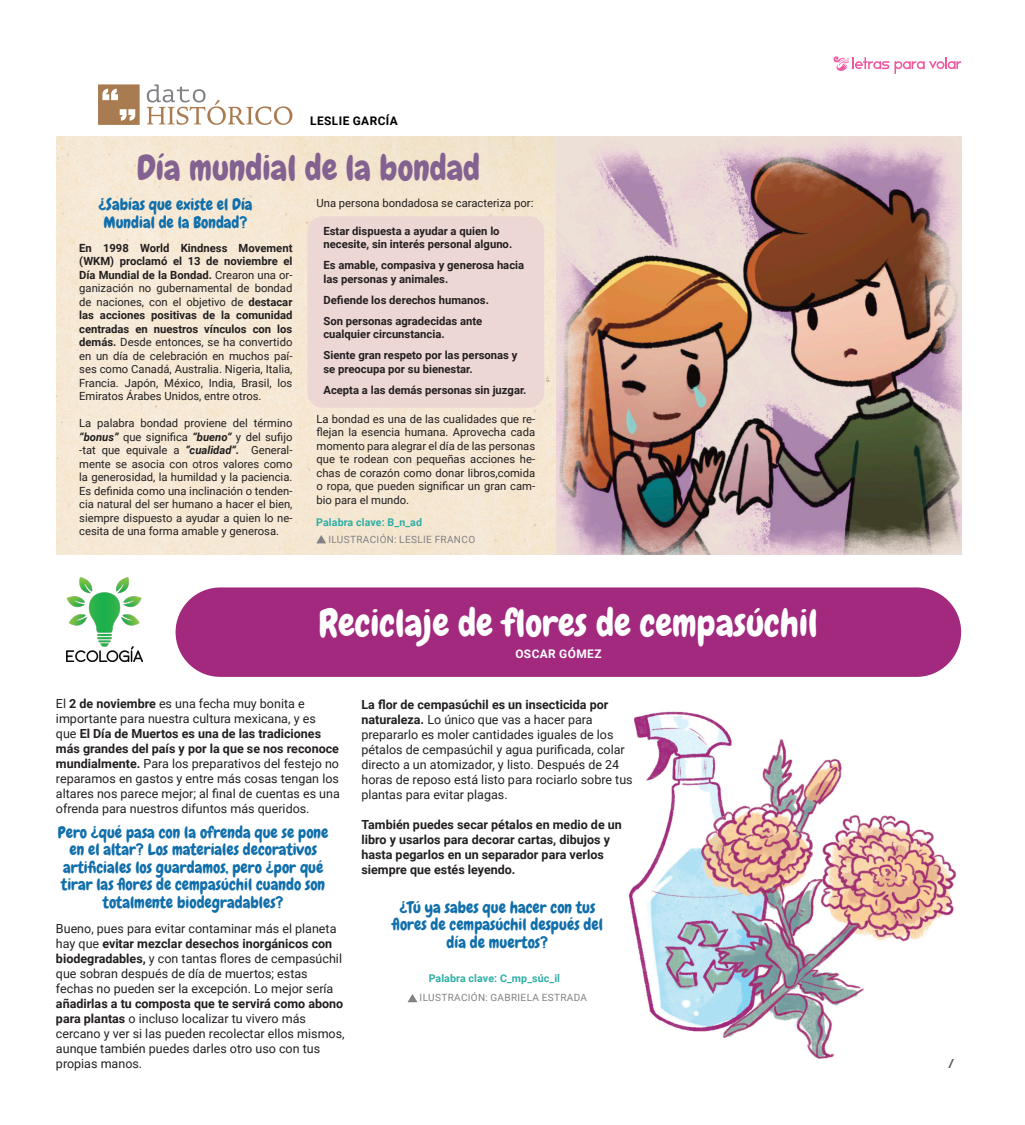
<style>
.page{position:relative;width:1025px;height:1125px;background:#fff}
.page>*{position:absolute;margin:0;border:0;box-sizing:border-box;transform-origin:0 0}
.Títulos{font:37.5px "Chewy";color:#fff}
.Títulos-2{font:35px "Chewy";color:#836191}
.t1{font:17.5px "Roboto";color:#57585a}
.Básico-SS{font:16.25px/17.5px "Chewy";color:#116fab;text-align:center}
.Básico-SS-2{font:12.5px/15px "Roboto";color:#231f20}
.Básico-SS-3{font:700 12.5px/15px "Roboto";color:#231f20}
.AUTOR{font:700 11.88px "Roboto";letter-spacing:.035em;color:#000001}
.AUTOR-2{font:700 11.88px "Roboto";letter-spacing:.035em;color:#fff}
.Básico_-_Copia{font:11.25px/13.5px "Roboto";color:#231f20;text-align:justify}
.Básico_-_Copia-2{font:700 11.25px/13.8px "Roboto";color:#231f20}
.Palab-CLAV{font:700 10.62px "Roboto";letter-spacing:.01em;color:#2daea5}
.CREDITO{font:10px "Roboto";letter-spacing:.035em;color:#808285}
.s1{font-weight:700}
.s2{font-weight:700;font-style:italic}
</style>
<div class="page">
<img style="left:57px;top:137px;width:499px;height:418px">
<div style="left:175px;top:587px;width:785px;height:90px;background:#a2297e;border-radius:45px"></div>
<svg style="left:833px;top:56px;width:55px;height:15px"></svg>
<svg style="left:894px;top:57px;width:66px;height:17px"></svg>
<svg style="left:147px;top:84px;width:145px;height:41px"></svg>
<svg style="left:98px;top:84px;width:42px;height:41px;background:#b7916d"></svg>
<img style="left:628px;top:711px;width:329px;height:347px">
<img style="left:66px;top:577px;width:77px;height:85px">
<svg style="left:316px;top:535px;width:10px;height:8px"></svg>
<svg style="left:407px;top:994px;width:10px;height:8px"></svg>
<img style="left:556px;top:137px;width:404px;height:418px">
<div style="left:307px;top:216px;width:237px;height:192px;background:#ecd7d4;border-radius:15px"></div>
<p class="AUTOR" style="left:310px;top:112px;width:89px">LESLIE GARCÍA</p>
<p class="Títulos-2" style="left:137px;top:145px;width:345px">Día mundial de la bondad</p>
<p class="Básico-SS" style="left:98px;top:196px;width:156px">¿Sabías que existe el Día<br>Mundial de la Bondad?</p>
<p class="Básico_-_Copia" style="left:316px;top:196px;width:218px">Una persona bondadosa se caracteriza por:</p>
<p class="Básico_-_Copia-2" style="left:323px;top:223px;width:190px">Estar dispuesta a ayudar a quien lo necesite, sin interés personal alguno.</p>
<p class="Básico_-_Copia-2" style="left:323px;top:258px;width:202px">Es amable, compasiva y generosa hacia las personas y animales.</p>
<p class="Básico_-_Copia-2" style="left:323px;top:292px;width:167px">Defiende los derechos humanos.</p>
<p class="Básico_-_Copia-2" style="left:323px;top:313px;width:160px">Son personas agradecidas ante cualquier circunstancia.</p>
<p class="Básico_-_Copia-2" style="left:323px;top:348px;width:195px">Siente gran respeto por las personas y se preocupa por su bienestar.</p>
<p class="Básico_-_Copia-2" style="left:323px;top:382px;width:204px">Acepta a las demás personas sin juzgar.</p>
<p class="Básico_-_Copia" style="left:79px;top:241px;width:215px"><span class="s1">En 1998 World Kindness Movement (WKM) proclamó el 13 de noviembre el Día Mundial de la Bondad.</span> Crearon una or&shy;ganización no gubernamental de bondad de naciones, con el objetivo de <span class="s1">destacar las acciones positivas de la comunidad centradas en nuestros vínculos con los demás.</span> Desde entonces, se ha convertido en un día de celebración en muchos paí&shy;ses como Canadá, Australia. Nigeria, Italia, Francia. Japón, México, India, Brasil, los Emiratos Árabes Unidos, entre otros.</p>
<p class="Básico_-_Copia" style="left:79px;top:416px;width:215px">La palabra bondad proviene del término <span class="s2">“bonus”</span> que significa <span class="s2">“bueno”</span> y del sufijo -tat que equivale a <span class="s2">“cualidad”.</span> General&shy;mente se asocia con otros valores como la generosidad, la humildad y la paciencia.<br>Es definida como una inclinación o tenden&shy;cia natural del ser humano a hacer el bien, siempre dispuesto a ayudar a quien lo ne&shy;cesita de una forma amable y generosa.</p>
<p class="Básico_-_Copia" style="left:316px;top:412px;width:220px">La bondad es una de las cualidades que re&shy;flejan la esencia humana. Aprovecha cada momento para alegrar el día de las personas que te rodean con pequeñas acciones he&shy;chas de corazón como donar libros,comida o ropa, que pueden significar un gran cam&shy;bio para el mundo.</p>
<p class="Palab-CLAV" style="left:316px;top:515px;width:107px">Palabra clave: B_n_ad</p>
<p class="CREDITO" style="left:328px;top:532px;width:148px">ILUSTRACIÓN: LESLIE FRANCO</p>
<p class="Títulos" style="left:319px;top:599px;width:500px">Reciclaje de flores de cempasúchil</p>
<p class="AUTOR-2" style="left:515px;top:645px;width:88px">OSCAR GÓMEZ</p>
<p class="Básico-SS-2" style="left:56px;top:695px;width:285px">El <span class="s1">2 de noviembre</span> es una fecha muy bonita e importante para nuestra cultura mexicana, y es<br>que <span class="s1">El Día de Muertos es una de las tradiciones más grandes del país y por la que se nos reconoce mundialmente.</span> Para los preparativos del festejo no reparamos en gastos y entre más cosas tengan los altares nos parece mejor; al final de cuentas es una ofrenda para nuestros difuntos más queridos.</p>
<p class="Básico-SS" style="left:58px;top:824px;width:272px">Pero ¿qué pasa con la ofrenda que se pone en el altar? Los materiales decorativos artificiales los guardamos, pero ¿por qué tirar las flores de cempasúchil cuando son totalmente biodegradables?</p>
<p class="Básico-SS-2" style="left:56px;top:920px;width:290px">Bueno, pues para evitar contaminar más el planeta hay que <span class="s1">evitar mezclar desechos inorgánicos con biodegradables,</span> y con tantas flores de cempasúchil que sobran después de día de muertos; estas fechas no pueden ser la excepción. Lo mejor sería <span class="s1">añadirlas a tu composta que te servirá como abono para plantas</span> o incluso localizar tu vivero más cercano y ver si las pueden recolectar ellos mismos, aunque también puedes darles otro uso con tus propias manos.</p>
<p class="Básico-SS-2" style="left:361px;top:697px;width:273px"><span class="s1">La flor de cempasúchil es un insecticida por naturaleza.</span> Lo único que vas a hacer para prepararlo es moler cantidades iguales de los pétalos de cempasúchil y agua purificada, colar directo a un atomizador, y listo. Después de 24 horas de reposo está listo para rociarlo sobre tus plantas para evitar plagas.</p>
<p class="Básico-SS-3" style="left:361px;top:817px;width:262px">También puedes secar pétalos en medio de un libro y usarlos para decorar cartas, dibujos y hasta pegarlos en un separador para verlos siempre que estés leyendo.</p>
<p class="Básico-SS" style="left:391px;top:898px;width:212px">¿Tú ya sabes que hacer con tus flores de cempasúchil después del día de muertos?</p>
<p class="Palab-CLAV" style="left:428px;top:970px;width:133px">Palabra clave: C_mp_súc_il</p>
<p class="CREDITO" style="left:419px;top:991px;width:169px">ILUSTRACIÓN: GABRIELA ESTRADA</p>
<h3 class="t1" style="left:945px;top:1050px;width:11px">7</h3>
</div>
